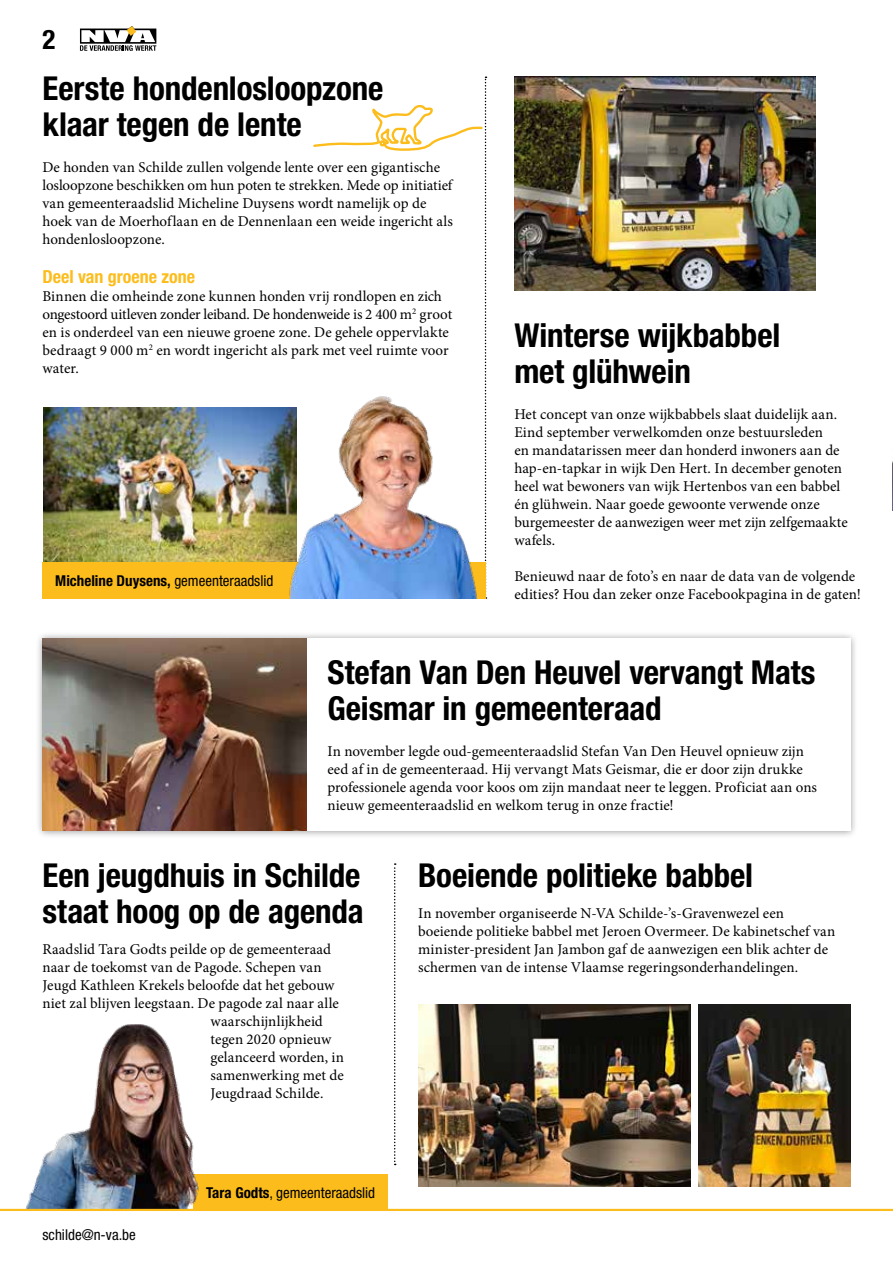
<style>
.page{position:relative;width:893px;height:1263px;background:#fff}
.page>*{position:absolute;margin:0;border:0;box-sizing:border-box;transform-origin:0 0}
.t1{font:700 condensed 33px/36px "Helvetica Neue LT Std";letter-spacing:-.005em;color:#000}
.t2{font:700 condensed 27px "Helvetica Neue LT Std";color:#000}
.t3{font:700 condensed 18px "Helvetica Neue LT Std";color:#fcbd1c}
.t4{font:15px/18px "Minion Pro";color:#000}
.t5{font:condensed 15px "Helvetica Neue LT Std";color:#000}
.t6{font:700 condensed 15px "Helvetica Neue LT Std";color:#000}
.s1{font-weight:400}
.s2{font-weight:700}
</style>
<div class="page">
<img style="left:514px;top:77px;width:302px;height:213px">
<img style="left:44px;top:407px;width:239px;height:155px">
<div style="left:43px;top:562px;width:443px;height:37px;background:#fcbd1c"></div>
<svg style="left:313px;top:77px;width:173px;height:485px"></svg>
<img style="left:892px;top:461px;width:1px;height:49px">
<img style="left:283px;top:393px;width:195px;height:206px">
<div style="left:35px;top:631px;width:823px;height:207px;background:#000;opacity:.4"></div>
<div style="left:43px;top:639px;width:807px;height:192px;background:#fff"></div>
<img style="left:43px;top:639px;width:263px;height:192px">
<img style="left:39px;top:1024px;width:155px;height:149px">
<svg style="left:394px;top:863px;width:2px;height:302px"></svg>
<img style="left:418px;top:1004px;width:272px;height:169px">
<img style="left:699px;top:1004px;width:151px;height:169px">
<img style="left:0;top:1173px;width:893px;height:38px">
<svg style="left:80px;top:26px;width:76px;height:25px"></svg>
<h2 class="t2" style="left:43px;top:23px;width:14px">2</h2>
<h1 class="t1" style="left:43px;top:70px;width:342px">Eerste hondenlosloopzone klaar tegen de lente</h1>
<p class="t4" style="left:43px;top:158px;width:412px">De honden van Schilde zullen volgende lente over een gigantische losloopzone beschikken om hun poten te strekken. Mede op initiatief van gemeenteraadslid Micheline Duysens wordt namelijk op de hoek van de Moerhoflaan en de Dennenlaan een weide ingericht als hondenlosloopzone.</p>
<p class="t3" style="left:43px;top:266px;width:154px">Deel van groene zone</p>
<p class="t4" style="left:43px;top:287px;width:411px">Binnen die omheinde zone kunnen honden vrij rondlopen en zich ongestoord uitleven zonder leiband. De hondenweide is 2 400 m<sup>2</sup> groot en is onderdeel van een nieuwe groene zone. De gehele oppervlakte bedraagt 9 000 m<sup>2</sup> en wordt ingericht als park met veel ruimte voor water.</p>
<p class="t6" style="left:55px;top:572px;width:220px">Micheline Duysens, <span class="s1">gemeenteraadslid</span></p>
<h1 class="t1" style="left:514px;top:317px;width:268px">Winterse wijkbabbel met glühwein</h1>
<p class="t4" style="left:514px;top:405px;width:335px">Het concept van onze wijkbabbels slaat duidelijk aan.<br>Eind september verwelkomden onze bestuursleden<br>en mandatarissen meer dan honderd inwoners aan de hap-en-tapkar in wijk Den Hert. In december genoten heel wat bewoners van wijk Hertenbos van een babbel én glühwein. Naar goede gewoonte verwende onze burgemeester de aanwezigen weer met zijn zelfgemaakte wafels.</p>
<p class="t4" style="left:514px;top:567px;width:348px">Benieuwd naar de foto’s en naar de data van de volgende edities? Hou dan zeker onze Facebookpagina in de gaten!</p>
<h1 class="t1" style="left:327px;top:653px;width:490px">Stefan Van Den Heuvel vervangt Mats<br>Geismar in gemeenteraad</h1>
<p class="t4" style="left:327px;top:742px;width:491px">In november legde oud-gemeenteraadslid Stefan Van Den Heuvel opnieuw zijn eed af in de gemeenteraad. Hij vervangt Mats Geismar, die er door zijn drukke professionele agenda voor koos om zijn mandaat neer te leggen. Proficiat aan ons nieuw gemeenteraadslid en welkom terug in onze fractie!</p>
<h1 class="t1" style="left:43px;top:857px;width:323px">Een jeugdhuis in Schilde staat hoog op de agenda</h1>
<p class="t4" style="left:43px;top:940px;width:290px">Raadslid Tara Godts peilde op de gemeenteraad</p>
<p class="t4" style="left:43px;top:958px;width:281px">naar de toekomst van de Pagode. Schepen van</p>
<p class="t4" style="left:43px;top:976px;width:294px">Jeugd Kathleen Krekels beloofde dat het gebouw</p>
<p class="t4" style="left:43px;top:994px;width:298px">niet zal blijven leegstaan. De pagode zal naar alle</p>
<p class="t4" style="left:211px;top:1012px;width:114px">waarschijnlijkheid</p>
<p class="t4" style="left:211px;top:1030px;width:122px">tegen 2020 opnieuw</p>
<p class="t4" style="left:211px;top:1048px;width:135px">gelanceerd worden, in</p>
<p class="t4" style="left:211px;top:1066px;width:135px">samenwerking met de</p>
<p class="t4" style="left:211px;top:1084px;width:114px">Jeugdraad Schilde.</p>
<p class="t5" style="left:43px;top:1226px;width:95px">schilde@n-va.be</p>
<p class="t5" style="left:206px;top:1184px;width:171px"><span class="s2">Tara Godts</span>, gemeenteraadslid</p>
<h1 class="t1" style="left:418px;top:857px;width:337px">Boeiende politieke babbel</h1>
<p class="t4" style="left:418px;top:904px;width:419px">In november organiseerde N-VA Schilde-’s-Gravenwezel een boeiende politieke babbel met Jeroen Overmeer. De kabinetschef van minister-president Jan Jambon gaf de aanwezigen een blik achter de schermen van de intense Vlaamse regeringsonderhandelingen.</p>
</div>
